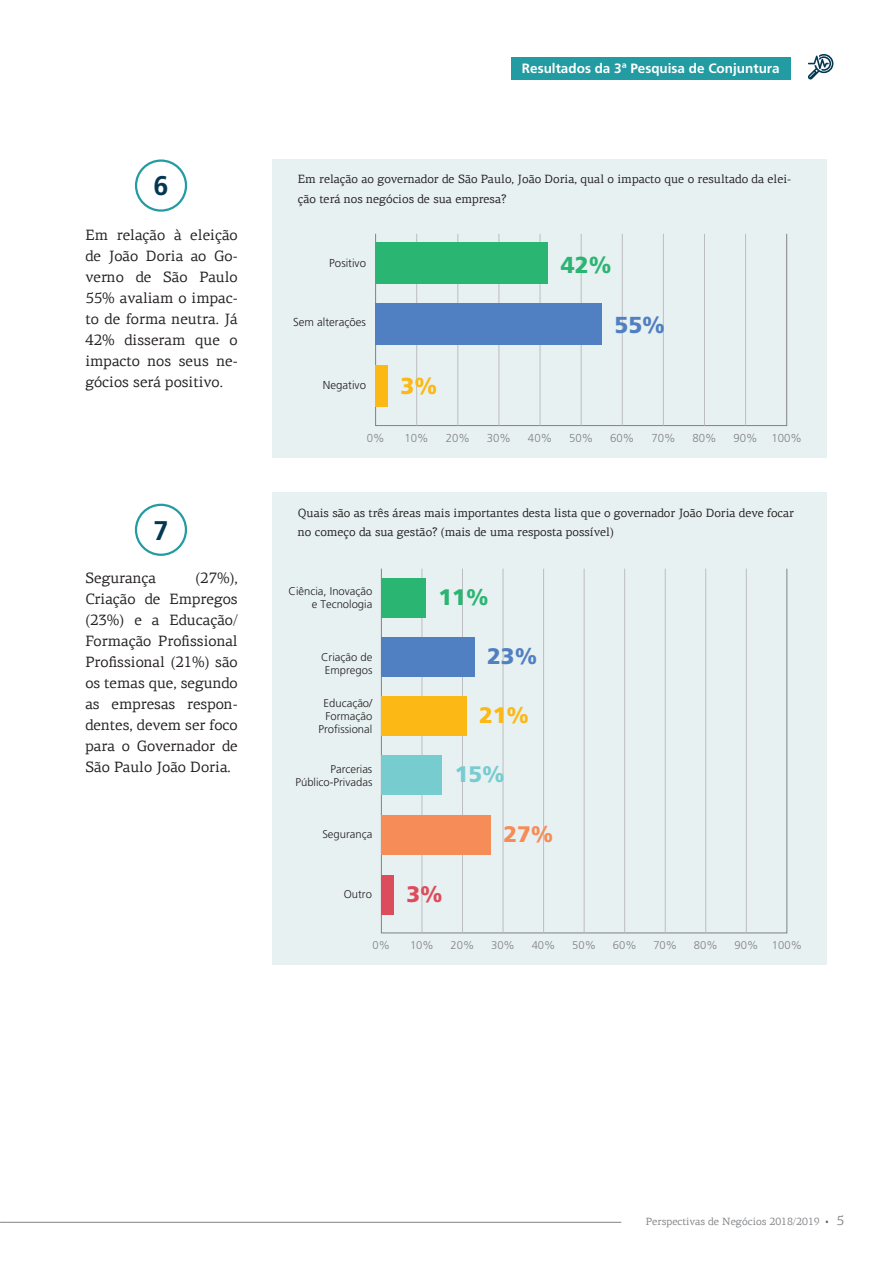
<style>
.page{position:relative;width:893px;height:1263px;background:#fff}
.page>*{position:absolute;margin:0;border:0;box-sizing:border-box;transform-origin:0 0}
.t1{font:700 27px "Frutiger LT";color:#033752}
.t2{font:900 23.1px "Frutiger LT";color:#2bb572}
.t3{font:900 23.1px "Frutiger LT";color:#5080c1}
.t4{font:900 23.1px "Frutiger LT";color:#fcb814}
.t5{font:900 22.5px "Frutiger LT";color:#5080c1}
.t6{font:900 22.5px "Frutiger LT";color:#2bb572}
.t7{font:900 22.5px "Frutiger LT";color:#fcb814}
.t8{font:900 22.5px "Frutiger LT";color:#f68c58}
.t9{font:900 22.5px "Frutiger LT";color:#77ccd0}
.t10{font:900 22.5px "Frutiger LT";color:#dd4c5c}
.t11{font:15px/21px "PF Agora Serif Pro";color:#231f20;text-align:justify}
.t12{font:700 13.5px "Frutiger LT";color:#fff}
.t13{font:12px/19.5px "PF Agora Serif Pro";color:#231f20}
.t14{font:300 11.55px "Frutiger LT";color:#808285}
.t15{font:300 11.55px "Frutiger LT";color:#231f20}
.t16{font:300 11.25px/13.5px "Frutiger LT";color:#231f20;text-align:right}
.t17{font:300 11.25px "Frutiger LT";color:#808285}
.t18{font:10.5px "PF Agora Serif Pro";color:#828487}
.s1{font-size:13.5px}
</style>
<div class="page">
<hr style="left:0;top:1222px;width:621px;height:1px;background:#808285">
<div style="left:511px;top:57px;width:279px;height:23px;background:#239ba2"></div>
<svg style="left:808px;top:54px;width:25px;height:26px"></svg>
<div style="left:273px;top:159px;width:554px;height:299px;background:#e8f1f2"></div>
<div style="left:135px;top:159px;width:52px;height:53px;border:2px solid #239ba2;border-radius:50%"></div>
<div style="left:273px;top:492px;width:554px;height:473px;background:#e8f1f2"></div>
<div style="left:135px;top:504px;width:52px;height:52px;border:2px solid #239ba2;border-radius:50%"></div>
<div style="left:375px;top:233px;width:412px;height:193px;border:1px solid #808285"></div>
<hr style="left:416px;top:234px;width:1px;height:192px;background:#bcbdc0">
<hr style="left:457px;top:234px;width:1px;height:192px;background:#bcbdc0">
<hr style="left:499px;top:234px;width:1px;height:192px;background:#bcbdc0">
<hr style="left:540px;top:234px;width:1px;height:192px;background:#bcbdc0">
<hr style="left:581px;top:234px;width:1px;height:192px;background:#bcbdc0">
<hr style="left:622px;top:234px;width:1px;height:192px;background:#bcbdc0">
<hr style="left:663px;top:234px;width:1px;height:192px;background:#bcbdc0">
<hr style="left:704px;top:234px;width:1px;height:192px;background:#bcbdc0">
<hr style="left:745px;top:234px;width:1px;height:192px;background:#bcbdc0">
<div style="left:376px;top:243px;width:172px;height:41px;background:#2bb572"></div>
<div style="left:376px;top:304px;width:226px;height:41px;background:#5080c1"></div>
<div style="left:376px;top:365px;width:12px;height:41px;background:#fcb814"></div>
<hr style="left:422px;top:569px;width:1px;height:364px;background:#bcbdc0">
<hr style="left:462px;top:569px;width:1px;height:364px;background:#bcbdc0">
<hr style="left:503px;top:569px;width:1px;height:364px;background:#bcbdc0">
<hr style="left:543px;top:569px;width:1px;height:364px;background:#bcbdc0">
<hr style="left:584px;top:569px;width:1px;height:364px;background:#bcbdc0">
<hr style="left:624px;top:569px;width:1px;height:364px;background:#bcbdc0">
<hr style="left:665px;top:569px;width:1px;height:364px;background:#bcbdc0">
<hr style="left:705px;top:569px;width:1px;height:364px;background:#bcbdc0">
<hr style="left:746px;top:569px;width:1px;height:364px;background:#bcbdc0">
<div style="left:381px;top:578px;width:45px;height:40px;background:#2bb572"></div>
<div style="left:381px;top:637px;width:94px;height:40px;background:#5080c1"></div>
<div style="left:381px;top:696px;width:85px;height:40px;background:#fcb814"></div>
<div style="left:381px;top:755px;width:61px;height:40px;background:#77ccd0"></div>
<div style="left:381px;top:815px;width:110px;height:40px;background:#f68c58"></div>
<div style="left:381px;top:875px;width:13px;height:40px;background:#dd4c5c"></div>
<h1 class="t1" style="left:154px;top:170px;width:17px">6</h1>
<p class="t11" style="left:85px;top:225px;width:154px">Em relação à eleição de João Doria ao Go&shy;verno de São Paulo 55% avaliam o impac&shy;to de forma neutra. Já 42% disseram que o impacto nos seus ne&shy;gócios será positivo.</p>
<h1 class="t1" style="left:153px;top:514px;width:17px">7</h1>
<p class="t11" style="left:85px;top:567px;width:154px;text-indent:110px">(27%), Criação de Empregos (23%) e a Educação/ Formação Profissional Profissional (21%) são os temas que, segundo as empresas respon&shy;dentes, devem ser foco para o Governador de São Paulo João Doria.</p>
<p class="t11" style="left:85px;top:567px;width:72px">Segurança</p>
<p class="t12" style="left:522px;top:60px;width:259px">Resultados da 3ª Pesquisa de Conjuntura</p>
<p class="t13" style="left:298px;top:169px;width:495px">Em relação ao governador de São Paulo, João Doria, qual o impacto que o resultado da elei&shy;ção terá nos negócios de sua empresa?</p>
<p class="t15" style="left:329px;top:256px;width:38px">Positivo</p>
<h2 class="t2" style="left:561px;top:251px;width:52px">42%</h2>
<p class="t15" style="left:293px;top:316px;width:74px">Sem alterações</p>
<h2 class="t3" style="left:614px;top:311px;width:52px">55%</h2>
<p class="t15" style="left:323px;top:378px;width:45px">Negativo</p>
<p class="t14" style="left:367px;top:431px;width:19px">0%</p>
<h2 class="t4" style="left:401px;top:372px;width:38px">3%</h2>
<p class="t14" style="left:405px;top:431px;width:26px">10%</p>
<p class="t14" style="left:446px;top:431px;width:26px">20%</p>
<p class="t14" style="left:487px;top:431px;width:26px">30%</p>
<p class="t14" style="left:528px;top:431px;width:26px">40%</p>
<p class="t14" style="left:569px;top:431px;width:26px">50%</p>
<p class="t14" style="left:610px;top:431px;width:26px">60%</p>
<p class="t14" style="left:651px;top:431px;width:26px">70%</p>
<p class="t14" style="left:692px;top:431px;width:26px">80%</p>
<p class="t14" style="left:734px;top:431px;width:70px">90% 100%</p>
<p class="t13" style="left:298px;top:503px;width:498px">Quais são as três áreas mais importantes desta lista que o governador João Doria deve focar no começo da sua gestão? (mais de uma resposta possível)</p>
<p class="t16" style="left:289px;top:584px;width:85px">Ciência, Inovação e Tecnologia</p>
<h3 class="t6" style="left:438px;top:583px;width:52px">11%</h3>
<p class="t16" style="left:321px;top:650px;width:53px;text-align:center">Criação de<br>Empregos</p>
<h3 class="t5" style="left:487px;top:642px;width:52px">23%</h3>
<p class="t16" style="left:319px;top:696px;width:55px">Educação/<br>Formação<br>Profissional</p>
<h3 class="t7" style="left:479px;top:701px;width:52px">21%</h3>
<p class="t16" style="left:295px;top:762px;width:78px">Parcerias<br>Público-Privadas</p>
<p class="t16" style="left:322px;top:828px;width:52px">Segurança</p>
<h3 class="t9" style="left:455px;top:761px;width:52px">15%</h3>
<h3 class="t8" style="left:503px;top:820px;width:52px">27%</h3>
<p class="t16" style="left:344px;top:888px;width:30px">Outro</p>
<h3 class="t10" style="left:406px;top:880px;width:38px">3%</h3>
<p class="t17" style="left:373px;top:939px;width:19px">0%</p>
<p class="t17" style="left:410px;top:939px;width:25px">10%</p>
<p class="t17" style="left:451px;top:939px;width:25px">20%</p>
<p class="t17" style="left:491px;top:939px;width:25px">30%</p>
<p class="t17" style="left:532px;top:939px;width:25px">40%</p>
<p class="t17" style="left:572px;top:939px;width:25px">50%</p>
<p class="t17" style="left:613px;top:939px;width:25px">60%</p>
<p class="t17" style="left:653px;top:939px;width:25px">70%</p>
<p class="t17" style="left:694px;top:939px;width:25px">80%</p>
<p class="t17" style="left:734px;top:939px;width:69px">90% 100%</p>
<p class="t18" style="left:646px;top:1215px;width:200px">Perspectivas de Negócios 2018/2019 <span class="s1">5</span></p>
</div>
